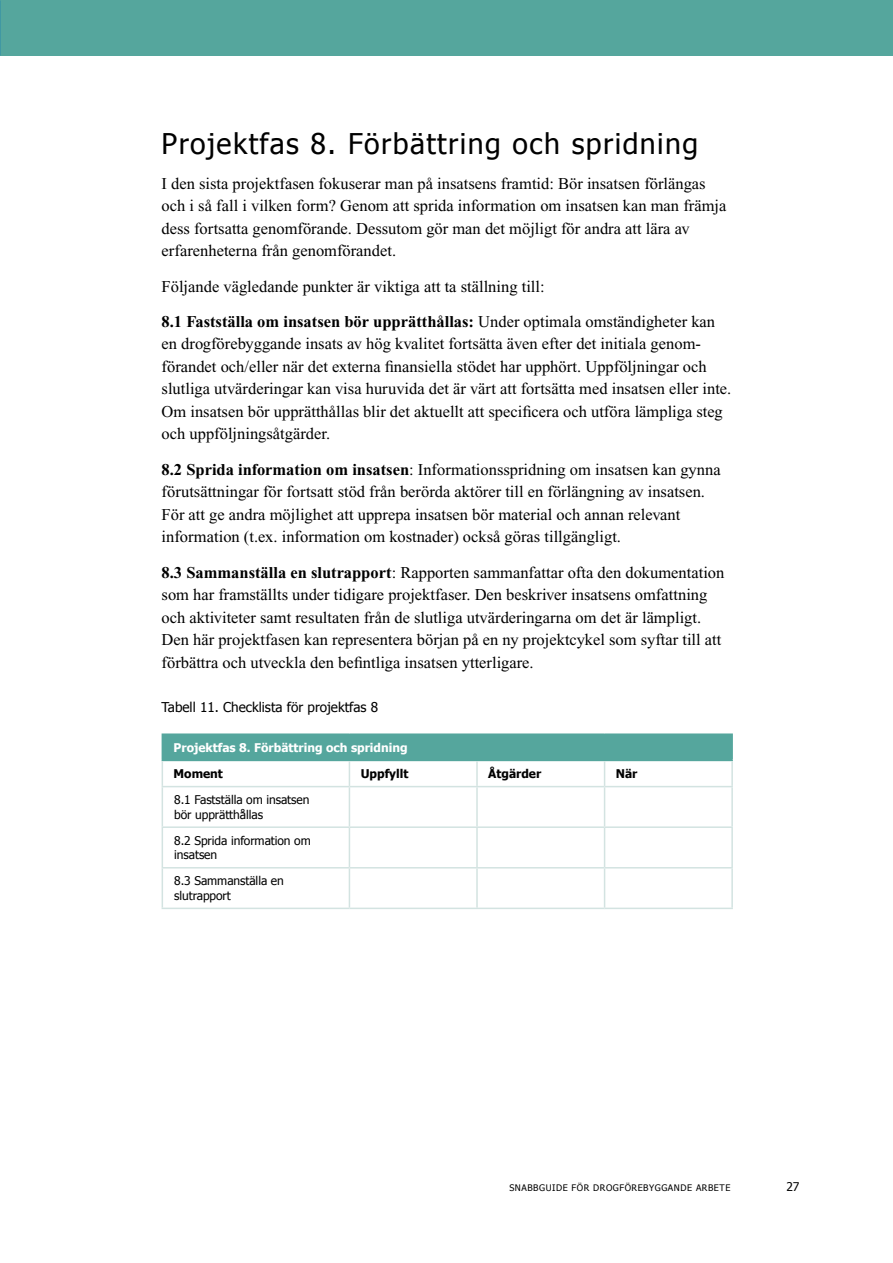
<style>
.page{position:relative;width:893px;height:1263px;background:#fff}
.page>*{position:absolute;margin:0;border:0;box-sizing:border-box;transform-origin:0 0}
.t1{font:28.5px "Tahoma";letter-spacing:.05em;color:#000}
.t2{font:16.5px/22.5px "Times New Roman";color:#000}
.t3{font:13.5px "Tahoma";color:#000}
.t4{font:12px/14.4px "Tahoma";letter-spacing:-.005em;color:#000}
.t5{font:700 12px "Tahoma";color:#fff}
.t6{font:700 12px "Tahoma";color:#000}
.t7{font:9px "Tahoma";letter-spacing:.06em;color:#000}
.s1{font-weight:700}
</style>
<div class="page">
<div style="left:162px;top:734px;width:570px;height:26px;background:#55a69d"></div>
<hr style="left:162px;top:733px;width:187px;height:2px;background:#55a69d">
<hr style="left:349px;top:733px;width:128px;height:2px;background:#55a69d">
<hr style="left:477px;top:733px;width:128px;height:2px;background:#55a69d">
<hr style="left:605px;top:733px;width:128px;height:2px;background:#55a69d">
<hr style="left:731px;top:735px;width:2px;height:25px;background:#55a69d">
<hr style="left:162px;top:760px;width:187px;height:1px;background:#55a69d">
<hr style="left:349px;top:760px;width:128px;height:1px;background:#55a69d">
<hr style="left:477px;top:760px;width:128px;height:1px;background:#55a69d">
<hr style="left:605px;top:760px;width:128px;height:1px;background:#55a69d">
<svg style="left:162px;top:761px;width:1px;height:25px"></svg>
<svg style="left:349px;top:761px;width:1px;height:25px"></svg>
<hr style="left:476px;top:761px;width:2px;height:25px;background:#d3e3e1">
<svg style="left:604px;top:761px;width:1px;height:25px"></svg>
<hr style="left:731px;top:761px;width:2px;height:25px;background:#d3e3e1">
<hr style="left:162px;top:786px;width:187px;height:1px;background:#d3e3e1">
<hr style="left:162px;top:787px;width:1px;height:39px;background:#d3e3e1">
<hr style="left:349px;top:786px;width:128px;height:1px;background:#d3e3e1">
<hr style="left:349px;top:787px;width:1px;height:39px;background:#d3e3e1">
<hr style="left:477px;top:786px;width:128px;height:1px;background:#d3e3e1">
<hr style="left:476px;top:787px;width:2px;height:39px;background:#d3e3e1">
<hr style="left:605px;top:786px;width:128px;height:1px;background:#d3e3e1">
<hr style="left:604px;top:787px;width:1px;height:39px;background:#d3e3e1">
<hr style="left:731px;top:787px;width:2px;height:39px;background:#d3e3e1">
<hr style="left:162px;top:826px;width:187px;height:2px;background:#d3e3e1">
<hr style="left:162px;top:828px;width:1px;height:39px;background:#d3e3e1">
<hr style="left:349px;top:826px;width:128px;height:2px;background:#d3e3e1">
<hr style="left:349px;top:828px;width:1px;height:39px;background:#d3e3e1">
<hr style="left:477px;top:826px;width:128px;height:2px;background:#d3e3e1">
<hr style="left:476px;top:828px;width:2px;height:39px;background:#d3e3e1">
<hr style="left:605px;top:826px;width:128px;height:2px;background:#d3e3e1">
<hr style="left:604px;top:828px;width:1px;height:39px;background:#d3e3e1">
<hr style="left:731px;top:828px;width:2px;height:39px;background:#d3e3e1">
<hr style="left:162px;top:867px;width:187px;height:1px;background:#d3e3e1">
<hr style="left:162px;top:868px;width:1px;height:40px;background:#d3e3e1">
<hr style="left:349px;top:867px;width:128px;height:1px;background:#d3e3e1">
<hr style="left:349px;top:868px;width:1px;height:40px;background:#d3e3e1">
<hr style="left:477px;top:867px;width:128px;height:1px;background:#d3e3e1">
<hr style="left:476px;top:868px;width:2px;height:40px;background:#d3e3e1">
<hr style="left:605px;top:867px;width:128px;height:1px;background:#d3e3e1">
<hr style="left:604px;top:868px;width:1px;height:40px;background:#d3e3e1">
<hr style="left:731px;top:868px;width:2px;height:40px;background:#d3e3e1">
<hr style="left:162px;top:908px;width:187px;height:1px;background:#d3e3e1">
<hr style="left:349px;top:908px;width:128px;height:1px;background:#d3e3e1">
<hr style="left:477px;top:908px;width:128px;height:1px;background:#d3e3e1">
<hr style="left:605px;top:908px;width:128px;height:1px;background:#d3e3e1">
<div style="left:0;top:0;width:893px;height:55px;background:#55a69d"></div>
<h1 class="t1" style="left:162px;top:124px;width:538px">Projektfas 8. Förbättring och spridning</h1>
<p class="t2" style="left:162px;top:172px;width:566px">I den sista projektfasen fokuserar man på insatsens framtid: Bör insatsen förlängas och i så fall i vilken form? Genom att sprida information om insatsen kan man främja dess fortsatta genomförande. Dessutom gör man det möjligt för andra att lära av erfarenheterna från genomförandet.</p>
<p class="t2" style="left:162px;top:269px;width:555px;line-height:35.2px">Följande vägledande punkter är viktiga att ta ställning till:<br><span class="s1">8.1 Fastställa om insatsen bör upprätthållas:</span> Under optimala omständigheter kan</p>
<p class="t2" style="left:162px;top:333px;width:571px">en drogförebyggande insats av hög kvalitet fortsätta även efter det initiala genom&shy;förandet och/eller när det externa finansiella stödet har upphört. Uppföljningar och slutliga utvärderingar kan visa huruvida det är värt att fortsätta med insatsen eller inte.<br>Om insatsen bör upprätthållas blir det aktuellt att specificera och utföra lämpliga steg och uppföljningsåtgärder.</p>
<p class="t2" style="left:162px;top:458px;width:561px"><span class="s1">8.2 Sprida information om insatsen</span>: Informationsspridning om insatsen kan gynna förutsättningar för fortsatt stöd från berörda aktörer till en förlängning av insatsen.<br>För att ge andra möjlighet att upprepa insatsen bör material och annan relevant information (t.ex. information om kostnader) också göras tillgängligt.</p>
<p class="t2" style="left:162px;top:561px;width:564px"><span class="s1">8.3 Sammanställa en slutrapport</span>: Rapporten sammanfattar ofta den dokumentation som har framställts under tidigare projektfaser. Den beskriver insatsens omfattning och aktiviteter samt resultaten från de slutliga utvärderingarna om det är lämpligt.<br>Den här projektfasen kan representera början på en ny projektcykel som syftar till att förbättra och utveckla den befintliga insatsen ytterligare.</p>
<p class="t3" style="left:162px;top:698px;width:218px">Tabell 11. Checklista för projektfas 8</p>
<p class="t5" style="left:174px;top:739px;width:236px">Projektfas 8. Förbättring och spridning</p>
<p class="t6" style="left:174px;top:765px;width:51px">Moment</p>
<p class="t6" style="left:361px;top:765px;width:49px">Uppfyllt</p>
<p class="t6" style="left:488px;top:765px;width:55px">Åtgärder</p>
<p class="t6" style="left:616px;top:765px;width:23px">När</p>
<p class="t4" style="left:174px;top:792px;width:137px">8.1 Fastställa om insatsen bör upprätthållas</p>
<p class="t4" style="left:174px;top:833px;width:138px">8.2 Sprida information om insatsen</p>
<p class="t4" style="left:174px;top:873px;width:111px">8.3 Sammanställa en slutrapport</p>
<p class="t7" style="left:509px;top:1181px;width:222px">SNABBGUIDE FÖR DROGFÖREBYGGANDE ARBETE</p>
<p class="t4" style="left:786px;top:1178px;width:15px">27</p>
</div>
